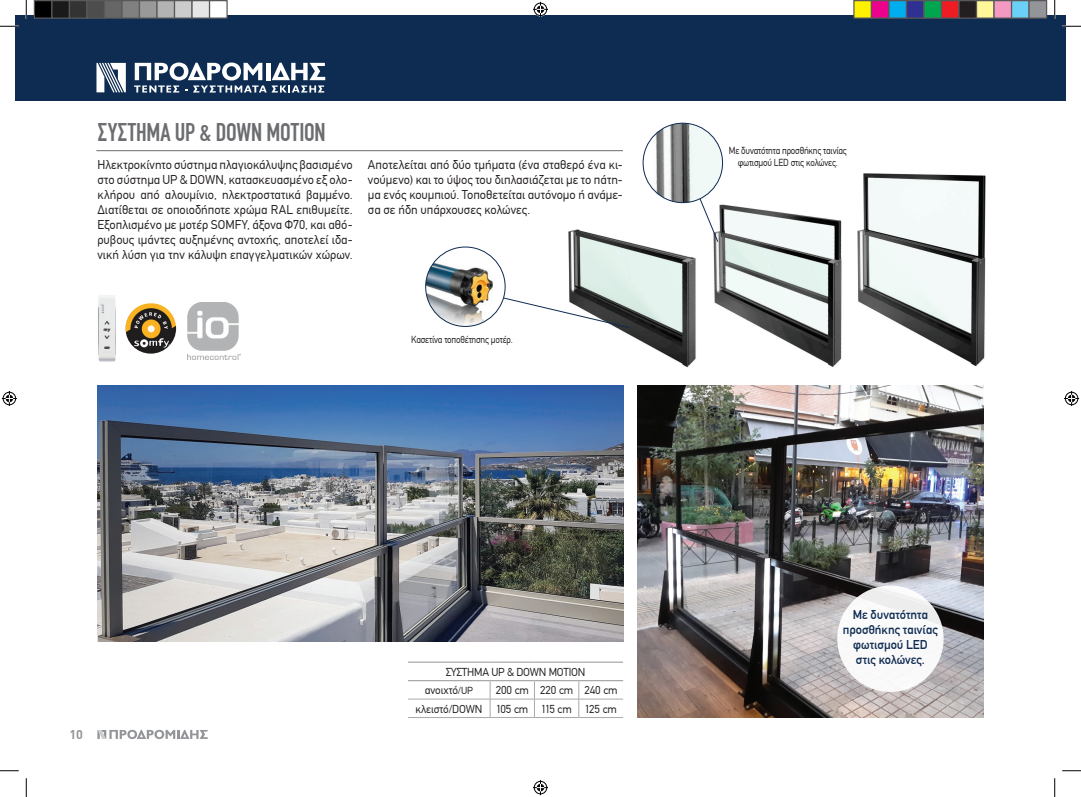
<style>
.page{position:relative;width:1081px;height:797px;background:#fff}
.page>*{position:absolute;margin:0;border:0;box-sizing:border-box;transform-origin:0 0}
.t1{font:condensed 25px "CF Din";color:#6c6d70}
.t2{font:12.5px/15px "CF Din";color:#231f20;text-align:justify}
.t3{font:12.5px/15px "CF Din";color:#0e2b51;text-align:center}
.t4{font:700 12.5px "DIN Greek";color:#939598}
.t5{font:11.25px/18.5px "CF Din";letter-spacing:-.01em;color:#231f20}
.t6{font:10px/12px "CF Din";letter-spacing:-.02em;color:#231f20;text-align:center;scale:.9 1}
.s1{font-size:10px}
</style>
<div class="page">
<svg style="left:97px;top:729px;width:111px;height:10px"></svg>
<div style="left:16px;top:16px;width:1048px;height:85px;background:#0e2b51"></div>
<svg style="left:96px;top:63px;width:30px;height:29px"></svg>
<svg style="left:134px;top:63px;width:191px;height:29px"></svg>
<img style="left:496px;top:167px;width:490px;height:201px">
<hr style="left:96px;top:150px;width:527px;height:1px;background:#6c6d70">
<img style="left:125px;top:303px;width:51px;height:50px">
<img style="left:188px;top:302px;width:53px;height:57px">
<img style="left:98px;top:295px;width:18px;height:67px">
<img style="left:637px;top:386px;width:346px;height:331px">
<hr style="left:408px;top:698px;width:82px;height:1px;background:#a9a9aa">
<hr style="left:490px;top:698px;width:44px;height:1px;background:#a9a9aa">
<svg style="left:489px;top:681px;width:1px;height:36px"></svg>
<hr style="left:534px;top:698px;width:44px;height:1px;background:#a9a9aa">
<svg style="left:534px;top:681px;width:1px;height:36px"></svg>
<hr style="left:578px;top:698px;width:45px;height:1px;background:#a9a9aa">
<svg style="left:578px;top:681px;width:1px;height:36px"></svg>
<hr style="left:408px;top:717px;width:82px;height:1px;background:#a9a9aa">
<hr style="left:490px;top:717px;width:44px;height:1px;background:#a9a9aa">
<hr style="left:534px;top:717px;width:44px;height:1px;background:#a9a9aa">
<hr style="left:578px;top:717px;width:45px;height:1px;background:#a9a9aa">
<hr style="left:408px;top:661px;width:82px;height:1px;background:#a9a9aa">
<hr style="left:490px;top:661px;width:44px;height:1px;background:#a9a9aa">
<hr style="left:534px;top:661px;width:44px;height:1px;background:#a9a9aa">
<hr style="left:578px;top:661px;width:45px;height:1px;background:#a9a9aa">
<hr style="left:408px;top:680px;width:82px;height:1px;background:#a9a9aa">
<hr style="left:490px;top:680px;width:44px;height:1px;background:#a9a9aa">
<hr style="left:534px;top:680px;width:44px;height:1px;background:#a9a9aa">
<hr style="left:578px;top:680px;width:45px;height:1px;background:#a9a9aa">
<img style="left:97px;top:386px;width:526px;height:255px">
<div style="left:837px;top:585px;width:106px;height:107px;background:#fff;border-radius:50%"></div>
<img style="left:643px;top:123px;width:79px;height:80px;border-radius:40px">
<div style="left:642px;top:123px;width:80px;height:80px;border:1px solid #0e2b51;border-radius:50%"></div>
<div style="left:425px;top:247px;width:80px;height:79px;background:#fff;border-radius:50%"></div>
<img style="left:425px;top:248px;width:67px;height:78px">
<div style="left:425px;top:246px;width:80px;height:81px;border:1px solid #0e2b51;border-radius:50%"></div>
<svg style="left:502px;top:297px;width:128px;height:32px"></svg>
<svg style="left:698px;top:198px;width:20px;height:45px"></svg>
<svg style="left:0;top:25px;width:19px;height:2px"></svg>
<svg style="left:1062px;top:25px;width:18px;height:2px"></svg>
<svg style="left:0;top:770px;width:19px;height:1px"></svg>
<svg style="left:1062px;top:770px;width:18px;height:1px"></svg>
<svg style="left:25px;top:0;width:2px;height:19px"></svg>
<svg style="left:25px;top:778px;width:2px;height:19px"></svg>
<svg style="left:1053px;top:0;width:2px;height:19px"></svg>
<svg style="left:1054px;top:778px;width:1px;height:19px"></svg>
<svg style="left:533px;top:2px;width:15px;height:15px"></svg>
<svg style="left:533px;top:780px;width:15px;height:15px"></svg>
<svg style="left:2px;top:391px;width:15px;height:15px"></svg>
<svg style="left:1064px;top:391px;width:14px;height:15px"></svg>
<div style="left:34px;top:1px;width:18px;height:17px;background:#000"></div>
<div style="left:34px;top:0;width:18px;height:19px;border:1px solid #595959"></div>
<div style="left:52px;top:1px;width:17px;height:17px;background:#1a1a1a"></div>
<div style="left:51px;top:0;width:19px;height:19px;border:1px solid #595959"></div>
<div style="left:69px;top:1px;width:18px;height:17px;background:#333"></div>
<div style="left:69px;top:0;width:19px;height:19px;border:1px solid #595959"></div>
<div style="left:87px;top:1px;width:17px;height:17px;background:#4d4d4d"></div>
<div style="left:86px;top:0;width:19px;height:19px;border:1px solid #595959"></div>
<div style="left:104px;top:1px;width:18px;height:17px;background:#666"></div>
<div style="left:104px;top:0;width:18px;height:19px;border:1px solid #595959"></div>
<div style="left:122px;top:1px;width:17px;height:17px;background:#808080"></div>
<div style="left:121px;top:0;width:19px;height:19px;border:1px solid #595959"></div>
<div style="left:139px;top:1px;width:18px;height:17px;background:#999"></div>
<div style="left:139px;top:0;width:19px;height:19px;border:1px solid #595959"></div>
<div style="left:157px;top:1px;width:17px;height:17px;background:#b3b3b3"></div>
<div style="left:156px;top:0;width:19px;height:19px;border:1px solid #595959"></div>
<div style="left:174px;top:1px;width:18px;height:17px;background:#ccc"></div>
<div style="left:174px;top:0;width:18px;height:19px;border:1px solid #595959"></div>
<div style="left:192px;top:1px;width:17px;height:17px;background:#e6e6e6"></div>
<div style="left:191px;top:0;width:19px;height:19px;border:1px solid #595959"></div>
<div style="left:209px;top:1px;width:18px;height:17px;background:#fff"></div>
<div style="left:209px;top:0;width:19px;height:19px;border:1px solid #595959"></div>
<div style="left:853px;top:1px;width:18px;height:17px;background:#fff101"></div>
<div style="left:853px;top:0;width:18px;height:19px;border:1px solid #595959"></div>
<div style="left:871px;top:1px;width:17px;height:17px;background:#ed028c"></div>
<div style="left:870px;top:0;width:19px;height:19px;border:1px solid #595959"></div>
<div style="left:888px;top:1px;width:18px;height:17px;background:#00aeef"></div>
<div style="left:888px;top:0;width:18px;height:19px;border:1px solid #595959"></div>
<div style="left:906px;top:1px;width:17px;height:17px;background:#2e3092"></div>
<div style="left:905px;top:0;width:19px;height:19px;border:1px solid #595959"></div>
<div style="left:923px;top:1px;width:18px;height:17px;background:#00a54f"></div>
<div style="left:923px;top:0;width:18px;height:19px;border:1px solid #595959"></div>
<div style="left:941px;top:1px;width:17px;height:17px;background:#ee1d23"></div>
<div style="left:940px;top:0;width:19px;height:19px;border:1px solid #595959"></div>
<div style="left:958px;top:1px;width:18px;height:17px;background:#231f20"></div>
<div style="left:958px;top:0;width:18px;height:19px;border:1px solid #595959"></div>
<div style="left:976px;top:1px;width:17px;height:17px;background:#fff79a"></div>
<div style="left:975px;top:0;width:19px;height:19px;border:1px solid #595959"></div>
<div style="left:993px;top:1px;width:18px;height:17px;background:#f499c2"></div>
<div style="left:993px;top:0;width:18px;height:19px;border:1px solid #595959"></div>
<div style="left:1011px;top:1px;width:17px;height:17px;background:#6bcff6"></div>
<div style="left:1010px;top:0;width:19px;height:19px;border:1px solid #595959"></div>
<div style="left:1028px;top:1px;width:18px;height:17px;background:#939598"></div>
<div style="left:1028px;top:0;width:18px;height:19px;border:1px solid #595959"></div>
<h1 class="t1" style="left:98px;top:119px;width:229px">ΣΥΣΤΗΜΑ UP &amp; DOWN MOTION</h1>
<p class="t2" style="left:97px;top:157px;width:257px">Ηλεκτροκίνητο σύστημα πλαγιοκάλυψης βασισμένο στο σύστημα UP &amp; DOWN, κατασκευασμένο εξ ολο&shy;κλήρου από αλουμίνιο, ηλεκτροστατικά βαμμένο.<br>Διατίθεται σε οποιοδήποτε χρώμα RAL επιθυμείτε.<br>Εξοπλισμένο με μοτέρ SOMFY, άξονα ¼70, και αθό&shy;ρυβους ιμάντες αυξημένης αντοχής, αποτελεί ιδα&shy;νική λύση για την κάλυψη επαγγελματικών χώρων.</p>
<p class="t2" style="left:368px;top:157px;width:256px">Αποτελείται από δύο τμήματα (ένα σταθερό ένα κι&shy;νούμενο) και το ύψος του διπλασιάζεται με το πάτη&shy;μα ενός κουμπιού. Τοποθετείται αυτόνομο ή ανάμε&shy;σα σε ήδη υπάρχουσες κολώνες.</p>
<p class="t6" style="left:411px;top:333px;width:114px">Kασετίνα τοποθέτησης μοτέρ.</p>
<p class="t4" style="left:69px;top:727px;width:15px">10</p>
<p class="t5" style="left:425px;top:662px;width:162px;text-indent:21px">ΣΥΣΤΗΜΑ UP &amp; DOWN ΜΟΤΙΟΝ ανοιχτό<span class="s1">/UP</span></p>
<p class="t5" style="left:415px;top:681px;width:203px;text-align:right">200 cm 220 cm 240 cm<br>κλειστό/DOWN 105 cm 115 cm 125 cm</p>
<p class="t6" style="left:728px;top:145px;width:133px">Με δυνατότητα προσθήκης ταινίας φωτισμού LED στις κολώνες.</p>
<p class="t3" style="left:842px;top:607px;width:97px">Με δυνατότητα προσθήκης ταινίας φωτισμού LED στις κολώνες.</p>
</div>
